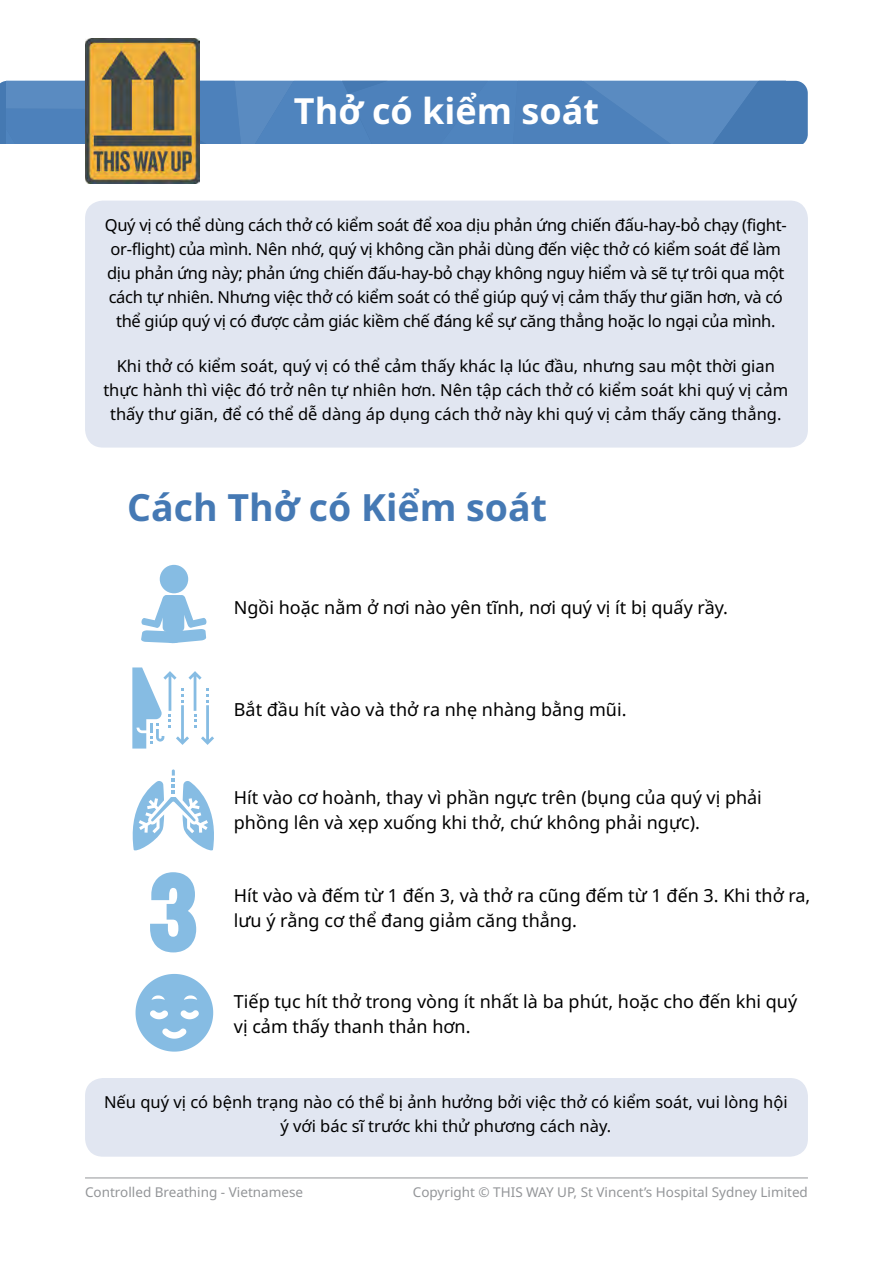
<style>
.page{position:relative;width:893px;height:1263px;background:#fff}
.page>*{position:absolute;margin:0;border:0;box-sizing:border-box;transform-origin:0 0}
.HI{font:700 37.5px "Noto Sans";color:#4579b4}
.t1{font:700 36px "Noto Sans";color:#fff}
.body{font:18px/25.5px "Noto Sans";color:#000}
.body_centred{font:16.5px/24px "Noto Sans";letter-spacing:-.02em;color:#000;text-align:center}
.body_centred-2{font:16.5px/24px "Noto Sans";color:#000;text-align:center}
.t2{font:13.5px "Noto Sans";color:#939598}
</style>
<div class="page">
<div style="left:0;top:81px;width:808px;height:63px;background:#4579b2"></div>
<svg style="left:6px;top:81px;width:779px;height:63px;background:#5083bc"></svg>
<img style="left:85px;top:38px;width:115px;height:146px">
<hr style="left:85px;top:1177px;width:723px;height:1px;background:#939598">
<div style="left:85px;top:201px;width:723px;height:247px;background:#e1e6f1;border-radius:18px"></div>
<svg style="left:132px;top:667px;width:82px;height:81px"></svg>
<div style="left:160px;top:565px;width:28px;height:28px;background:#86bce3;border-radius:50%"></div>
<svg style="left:141px;top:595px;width:66px;height:48px"></svg>
<svg style="left:132px;top:769px;width:82px;height:81px"></svg>
<svg style="left:150px;top:872px;width:46px;height:80px"></svg>
<svg style="left:136px;top:974px;width:77px;height:77px"></svg>
<div style="left:85px;top:1078px;width:723px;height:79px;background:#e1e6f1;border-radius:18px"></div>
<h2 class="t1" style="left:294px;top:86px;width:307px">Thở có kiểm soát</h2>
<p class="body_centred" style="left:105px;top:213px;width:683px">Quý vị có thể dùng cách thở có kiểm soát để xoa dịu phản ứng chiến đấu-hay-bỏ chạy (fight&shy;or-flight) của mình. Nên nhớ, quý vị không cần phải dùng đến việc thở có kiểm soát để làm dịu phản ứng này; phản ứng chiến đấu-hay-bỏ chạy không nguy hiểm và sẽ tự trôi qua một cách tự nhiên. Nhưng việc thở có kiểm soát có thể giúp quý vị cảm thấy thư giãn hơn, và có thể giúp quý vị có được cảm giác kiềm chế đáng kể sự căng thẳng hoặc lo ngại của mình.</p>
<p class="body_centred-2" style="left:103px;top:355px;width:686px">Khi thở có kiểm soát, quý vị có thể cảm thấy khác lạ lúc đầu, nhưng sau một thời gian thực hành thì việc đó trở nên tự nhiên hơn. Nên tập cách thở có kiểm soát khi quý vị cảm thấy thư giãn, để có thể dễ dàng áp dụng cách thở này khi quý vị cảm thấy căng thẳng.</p>
<p class="HI" style="left:127px;top:481px;width:421px">Cách Thở có Kiểm soát</p>
<h1 class="body" style="left:234px;top:595px;width:496px">Ngồi hoặc nằm ở nơi nào yên tĩnh, nơi quý vị ít bị quấy rầy.</h1>
<h1 class="body" style="left:234px;top:697px;width:394px">Bắt đầu hít vào và thở ra nhẹ nhàng bằng mũi.</h1>
<h1 class="body" style="left:234px;top:785px;width:530px">Hít vào cơ hoành, thay vì phần ngực trên (bụng của quý vị phải phồng lên và xẹp xuống khi thở, chứ không phải ngực).</h1>
<h1 class="body" style="left:234px;top:883px;width:578px">Hít vào và đếm từ 1 đến 3, và thở ra cũng đếm từ 1 đến 3. Khi thở ra, lưu ý rằng cơ thể đang giảm căng thẳng.</h1>
<h1 class="body" style="left:234px;top:989px;width:565px">Tiếp tục hít thở trong vòng ít nhất là ba phút, hoặc cho đến khi quý vị cảm thấy thanh thản hơn.</h1>
<p class="body_centred-2" style="left:104px;top:1091px;width:685px">Nếu quý vị có bệnh trạng nào có thể bị ảnh hưởng bởi việc thở có kiểm soát, vui lòng hội ý với bác sĩ trước khi thử phương cách này.</p>
<p class="t2" style="left:85px;top:1182px;width:220px">Controlled Breathing - Vietnamese</p>
<p class="t2" style="left:413px;top:1182px;width:397px">Copyright © THIS WAY UP, St Vincent’s Hospital Sydney Limited</p>
</div>
